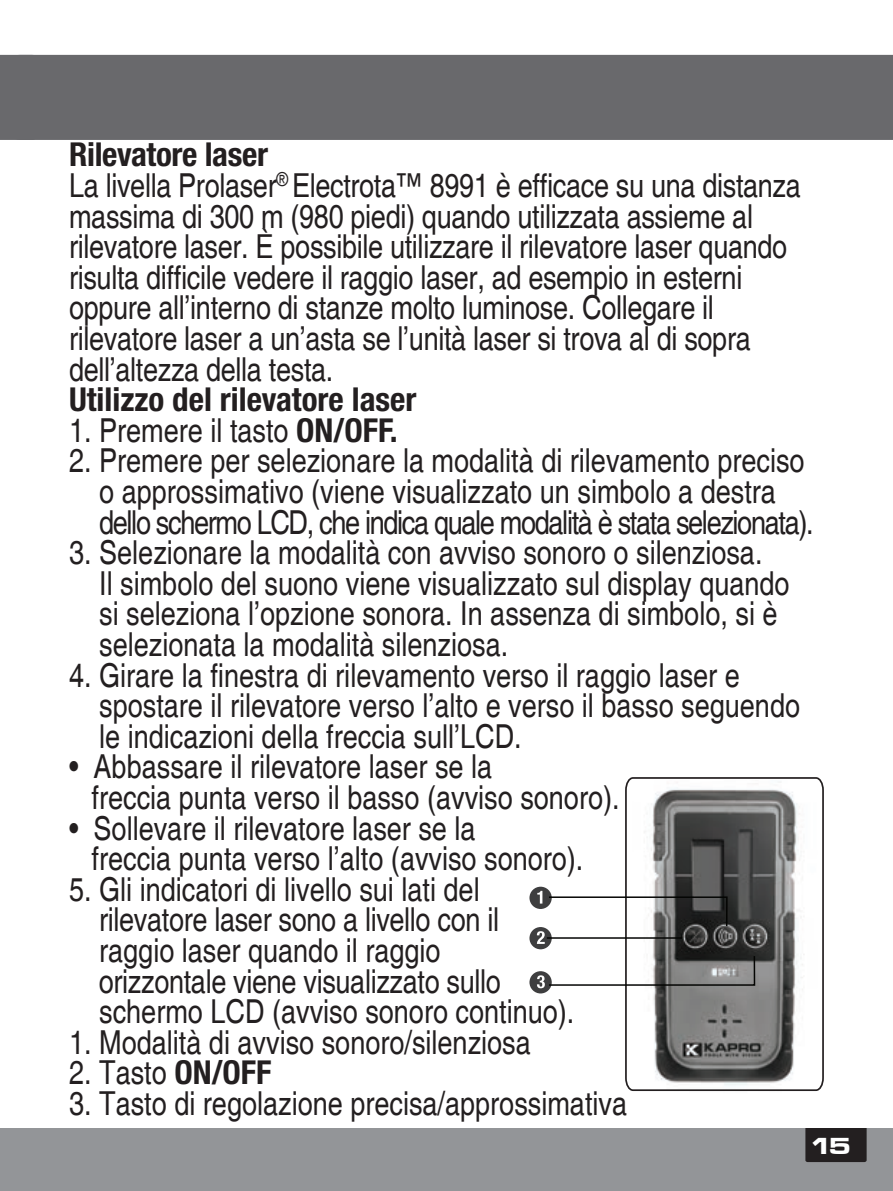
<style>
.page{position:relative;width:893px;height:1191px;background:#fff}
.page>*{position:absolute;margin:0;border:0;box-sizing:border-box;transform-origin:0 0}
.t1{font:condensed 33px/30.6px "Helvetica";color:#231f20}
.t2{font:700 condensed 33px "Helvetica Neue";color:#231f20}
.t3{font:24px "Microgramma D Bold Exte";color:#fff}
.s1{font-family:"Helvetica Neue";font-weight:700}
</style>
<div class="page">
<div style="left:0;top:1128px;width:893px;height:63px;background:#939598"></div>
<div style="left:805px;top:1128px;width:62px;height:34px;background:#231f20"></div>
<svg style="left:0;top:55px;width:9px;height:85px"></svg>
<div style="left:9px;top:55px;width:884px;height:85px;background:#69696c"></div>
<svg style="left:625px;top:777px;width:199px;height:314px"></svg>
<svg style="left:529px;top:886px;width:23px;height:23px"></svg>
<div style="left:529px;top:927px;width:23px;height:22px;background:#3e3e3f;border-radius:50%"></div>
<div style="left:529px;top:971px;width:23px;height:22px;background:#3e3e3f;border-radius:50%"></div>
<svg style="left:537px;top:891px;width:191px;height:53px"></svg>
<hr style="left:547px;top:937px;width:135px;height:1px;background:#040503">
<svg style="left:537px;top:954px;width:219px;height:34px"></svg>
<p class="t2" style="left:69px;top:135px;width:201px">Rilevatore laser</p>
<p class="t1" style="left:69px;top:170px;width:733px">La livella Prolaser<sup>®</sup> Electrota™ 8991 è efficace su una distanza massima di 300 m (980 piedi) quando utilizzata assieme al rilevatore laser. È possibile utilizzare il rilevatore laser quando risulta difficile vedere il raggio laser, ad esempio in esterni oppure all’interno di stanze molto luminose. Collegare il rilevatore laser a un’asta se l’unità laser si trova al di sopra dell’altezza della testa.</p>
<p class="t2" style="left:69px;top:379px;width:349px">Utilizzo del rilevatore laser</p>
<p class="t1" style="left:69px;top:415px;width:330px">1. Premere il tasto <span class="s1">ON/OFF.</span></p>
<p class="t1" style="left:99px;top:446px;width:716px;text-indent:-30px">2. Premere per selezionare la modalità di rilevamento preciso o approssimativo (viene visualizzato un simbolo a destra dello schermo LCD, che indica quale modalità è stata selezionata).</p>
<p class="t1" style="left:99px;top:537px;width:692px;text-indent:-30px">3. Selezionare la modalità con avviso sonoro o silenziosa.<br>Il simbolo del suono viene visualizzato sul display quando si seleziona l’opzione sonora. In assenza di simbolo, si è selezionata la modalità silenziosa.</p>
<p class="t1" style="left:99px;top:660px;width:702px;text-indent:-30px">4. Girare la finestra di rilevamento verso il raggio laser e spostare il rilevatore verso l’alto e verso il basso seguendo le indicazioni della freccia sull’LCD.</p>
<p class="t1" style="left:92px;top:752px;width:529px;text-indent:-23px">• Abbassare il rilevatore laser se la<br>freccia punta verso il basso (avviso sonoro).</p>
<p class="t1" style="left:92px;top:813px;width:493px;text-indent:-23px">• Sollevare il rilevatore laser se la<br>freccia punta verso l’alto (avviso sonoro).</p>
<p class="t1" style="left:99px;top:874px;width:477px;text-indent:-30px">5. Gli indicatori di livello sui lati del rilevatore laser sono a livello con il raggio laser quando il raggio orizzontale viene visualizzato sullo schermo LCD (avviso sonoro continuo).</p>
<p class="t1" style="left:69px;top:1027px;width:463px">1. Modalità di avviso sonoro/silenziosa</p>
<p class="t1" style="left:69px;top:1057px;width:204px">2. Tasto <span class="s1">ON/OFF</span></p>
<p class="t1" style="left:69px;top:1088px;width:559px">3. Tasto di regolazione precisa/approssimativa</p>
<p class="t3" style="left:810px;top:1129px;width:42px">15</p>
</div>
